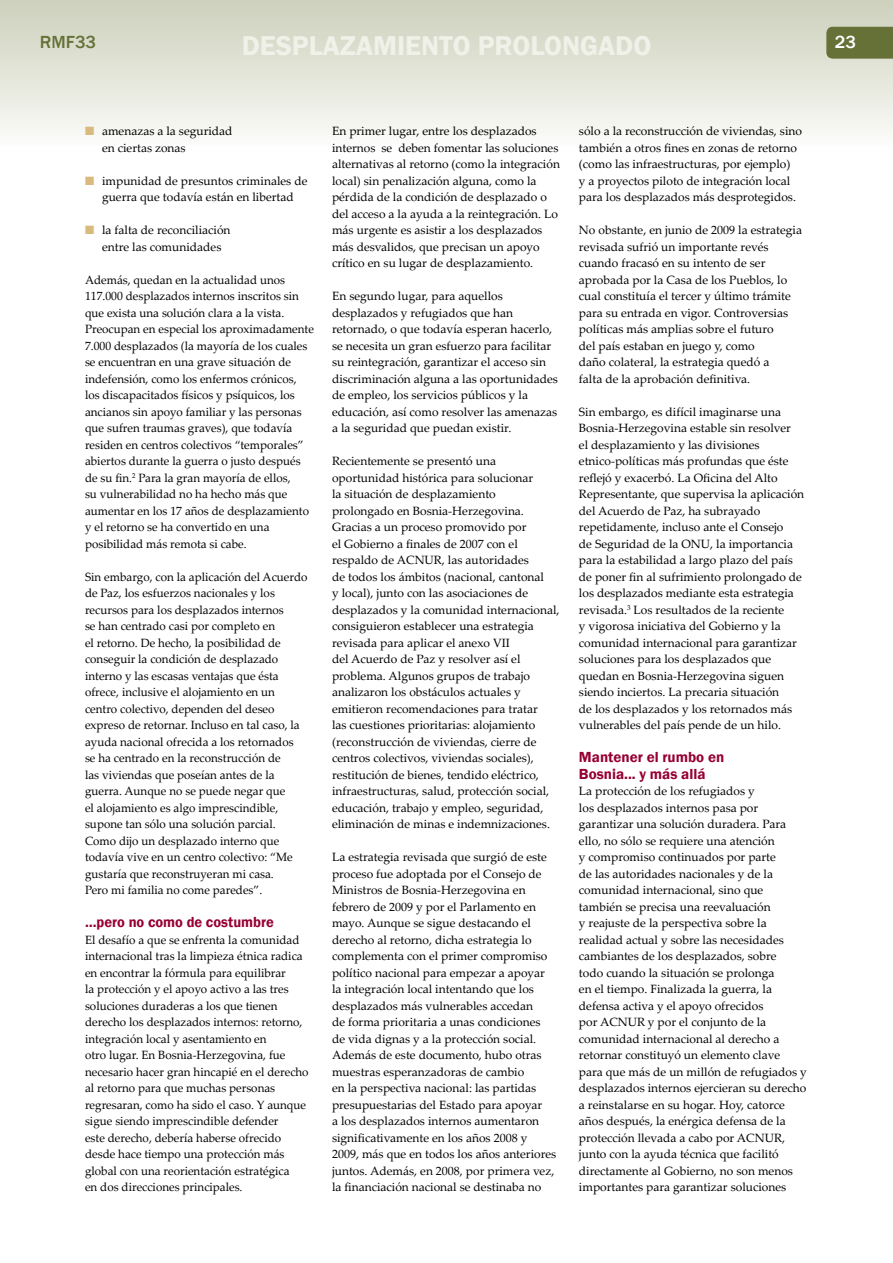
<style>
.page{position:relative;width:893px;height:1263px;background:#fff}
.page>*{position:absolute;margin:0;border:0;box-sizing:border-box;transform-origin:0 0}
.t1{font:600 27.9px "Franklin Gothic";color:#f0f2ea}
.t2{font:500 18px "Franklin Gothic";color:#667138}
.t3{font:500 18px "Franklin Gothic";color:#fff}
.t4{font:600 15px/16.5px "Franklin Gothic";color:#960032}
.t5{font:12px/16.5px "Palatino Linotype";color:#000}
.s1{color:#d8bb7c}
</style>
<div class="page">
<div style="left:0;top:0;width:893px;height:147px;background:linear-gradient(to bottom,#ccd0bb,#fbfcf9)"></div>
<div style="left:826px;top:27px;width:67px;height:32px;background:#667138"></div>
<h2 class="t2" style="left:40px;top:31px;width:58px">RMF33</h2>
<h1 class="t1" style="left:242px;top:28px;width:409px">DESPLAZAMIENTO PROLON GADO</h1>
<h2 class="t3" style="left:835px;top:31px;width:23px">23</h2>
<p class="t5" style="left:102px;top:122px;width:132px;text-indent:-17px"><span class="s1">■</span> amenazas a la seguridad en ciertas zonas</p>
<p class="t5" style="left:85px;top:172px;width:224px;text-align:center"><span class="s1">■</span> impunidad de presuntos criminales de guerra que todavía están en libertad</p>
<p class="t5" style="left:102px;top:221px;width:130px;text-indent:-17px"><span class="s1">■</span> la falta de reconciliación entre las comunidades</p>
<p class="t5" style="left:85px;top:271px;width:230px">Además, quedan en la actualidad unos 117.000 desplazados internos inscritos sin que exista una solución clara a la vista.<br>Preocupan en especial los aproximadamente 7.000 desplazados (la mayoría de los cuales se encuentran en una grave situación de indefensión, como los enfermos crónicos, los discapacitados físicos y psíquicos, los ancianos sin apoyo familiar y las personas que sufren traumas graves), que todavía residen en centros colectivos “temporales” abiertos durante la guerra o justo después de su fin.<sup>2</sup> Para la gran mayoría de ellos,<br>su vulnerabilidad no ha hecho más que aumentar en los 17 años de desplazamiento y el retorno se ha convertido en una posibilidad más remota si cabe.</p>
<p class="t5" style="left:85px;top:568px;width:224px">Sin embargo, con la aplicación del Acuerdo de Paz, los esfuerzos nacionales y los recursos para los desplazados internos<br>se han centrado casi por completo en<br>el retorno. De hecho, la posibilidad de conseguir la condición de desplazado interno y las escasas ventajas que ésta ofrece, inclusive el alojamiento en un centro colectivo, dependen del deseo expreso de retornar. Incluso en tal caso, la ayuda nacional ofrecida a los retornados<br>se ha centrado en la reconstrucción de<br>las viviendas que poseían antes de la guerra. Aunque no se puede negar que<br>el alojamiento es algo imprescindible, supone tan sólo una solución parcial.<br>Como dijo un desplazado interno que todavía vive en un centro colectivo: “Me gustaría que reconstruyeran mi casa.<br>Pero mi familia no come paredes”.</p>
<p class="t4" style="left:85px;top:914px;width:190px">…pero no como de costumbre</p>
<p class="t5" style="left:85px;top:931px;width:225px">El desafío a que se enfrenta la comunidad internacional tras la limpieza étnica radica en encontrar la fórmula para equilibrar<br>la protección y el apoyo activo a las tres soluciones duraderas a los que tienen derecho los desplazados internos: retorno, integración local y asentamiento en<br>otro lugar. En Bosnia-Herzegovina, fue necesario hacer gran hincapié en el derecho al retorno para que muchas personas regresaran, como ha sido el caso. Y aunque sigue siendo imprescindible defender<br>este derecho, debería haberse ofrecido desde hace tiempo una protección más global con una reorientación estratégica<br>en dos direcciones principales.</p>
<p class="t5" style="left:332px;top:122px;width:229px">En primer lugar, entre los desplazados internos se deben fomentar las soluciones alternativas al retorno (como la integración local) sin penalización alguna, como la pérdida de la condición de desplazado o del acceso a la ayuda a la reintegración. Lo más urgente es asistir a los desplazados más desvalidos, que precisan un apoyo crítico en su lugar de desplazamiento.</p>
<p class="t5" style="left:332px;top:287px;width:228px">En segundo lugar, para aquellos desplazados y refugiados que han retornado, o que todavía esperan hacerlo, se necesita un gran esfuerzo para facilitar su reintegración, garantizar el acceso sin discriminación alguna a las oportunidades de empleo, los servicios públicos y la educación, así como resolver las amenazas a la seguridad que puedan existir.</p>
<p class="t5" style="left:332px;top:452px;width:229px">Recientemente se presentó una oportunidad histórica para solucionar<br>la situación de desplazamiento prolongado en Bosnia-Herzegovina.<br>Gracias a un proceso promovido por<br>el Gobierno a finales de 2007 con el respaldo de ACNUR, las autoridades<br>de todos los ámbitos (nacional, cantonal<br>y local), junto con las asociaciones de desplazados y la comunidad internacional, consiguieron establecer una estrategia revisada para aplicar el anexo VII<br>del Acuerdo de Paz y resolver así el problema. Algunos grupos de trabajo analizaron los obstáculos actuales y emitieron recomendaciones para tratar<br>las cuestiones prioritarias: alojamiento (reconstrucción de viviendas, cierre de centros colectivos, viviendas sociales), restitución de bienes, tendido eléctrico, infraestructuras, salud, protección social, educación, trabajo y empleo, seguridad, eliminación de minas e indemnizaciones.</p>
<p class="t5" style="left:332px;top:848px;width:226px">La estrategia revisada que surgió de este proceso fue adoptada por el Consejo de Ministros de Bosnia-Herzegovina en febrero de 2009 y por el Parlamento en mayo. Aunque se sigue destacando el derecho al retorno, dicha estrategia lo complementa con el primer compromiso político nacional para empezar a apoyar la integración local intentando que los desplazados más vulnerables accedan<br>de forma prioritaria a unas condiciones de vida dignas y a la protección social.<br>Además de este documento, hubo otras muestras esperanzadoras de cambio<br>en la perspectiva nacional: las partidas presupuestarias del Estado para apoyar<br>a los desplazados internos aumentaron significativamente en los años 2008 y 2009, más que en todos los años anteriores juntos. Además, en 2008, por primera vez, la financiación nacional se destinaba no</p>
<p class="t5" style="left:579px;top:122px;width:225px">sólo a la reconstrucción de viviendas, sino también a otros fines en zonas de retorno (como las infraestructuras, por ejemplo)<br>y a proyectos piloto de integración local para los desplazados más desprotegidos.</p>
<p class="t5" style="left:579px;top:221px;width:225px">No obstante, en junio de 2009 la estrategia revisada sufrió un importante revés cuando fracasó en su intento de ser aprobada por la Casa de los Pueblos, lo cual constituía el tercer y último trámite para su entrada en vigor. Controversias políticas más amplias sobre el futuro<br>del país estaban en juego y, como<br>daño colateral, la estrategia quedó a<br>falta de la aprobación definitiva.</p>
<p class="t5" style="left:579px;top:403px;width:227px">Sin embargo, es difícil imaginarse una Bosnia-Herzegovina estable sin resolver<br>el desplazamiento y las divisiones etnico-políticas más profundas que éste reflejó y exacerbó. La Oficina del Alto Representante, que supervisa la aplicación del Acuerdo de Paz, ha subrayado repetidamente, incluso ante el Consejo<br>de Seguridad de la ONU, la importancia para la estabilidad a largo plazo del país de poner fin al sufrimiento prolongado de los desplazados mediante esta estrategia revisada.<sup>3</sup> Los resultados de la reciente<br>y vigorosa iniciativa del Gobierno y la comunidad internacional para garantizar soluciones para los desplazados que quedan en Bosnia-Herzegovina siguen siendo inciertos. La precaria situación<br>de los desplazados y los retornados más vulnerables del país pende de un hilo.</p>
<p class="t4" style="left:579px;top:749px;width:147px">Mantener el rumbo en<br>Bosnia... y más allá</p>
<p class="t5" style="left:579px;top:782px;width:229px">La protección de los refugiados y<br>los desplazados internos pasa por garantizar una solución duradera. Para ello, no sólo se requiere una atención<br>y compromiso continuados por parte<br>de las autoridades nacionales y de la comunidad internacional, sino que también se precisa una reevaluación<br>y reajuste de la perspectiva sobre la realidad actual y sobre las necesidades cambiantes de los desplazados, sobre<br>todo cuando la situación se prolonga<br>en el tiempo. Finalizada la guerra, la defensa activa y el apoyo ofrecidos<br>por ACNUR y por el conjunto de la comunidad internacional al derecho a retornar constituyó un elemento clave para que más de un millón de refugiados y desplazados internos ejercieran su derecho a reinstalarse en su hogar. Hoy, catorce años después, la enérgica defensa de la protección llevada a cabo por ACNUR, junto con la ayuda técnica que facilitó directamente al Gobierno, no son menos importantes para garantizar soluciones</p>
</div>
